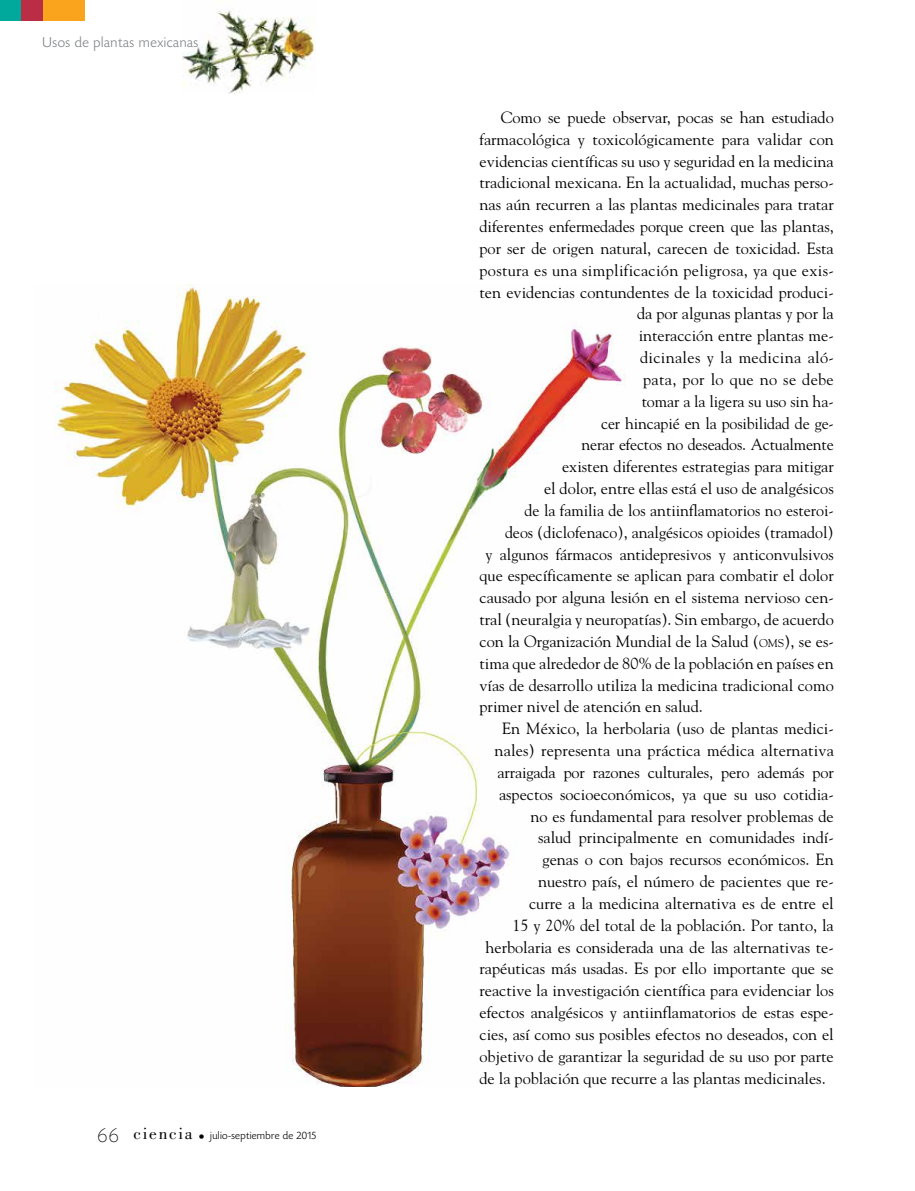
<style>
.page{position:relative;width:915px;height:1191px;background:#fff}
.page>*{position:absolute;margin:0;border:0;box-sizing:border-box;transform-origin:0 0}
.t1{font:16.2px "Goudy";color:#000}
.t2{font:16.2px "Goudy";letter-spacing:.02em;color:#000}
.t3{font:300 15px "Today HEF";letter-spacing:.04em;color:#808285}
.t4{font:300 11.25px "Today HEF";letter-spacing:.03em;color:#000}
.s1{font-weight:200;font-size:21px}
.s2{font-family:"Bodoni";font-weight:400;font-size:17.25px}
.s3{font-weight:200;font-size:13.5px}
.s4{font-size:11.4px}
</style>
<div class="page">
<img style="left:182px;top:8px;width:133px;height:86px">
<div style="left:0;top:0;width:21px;height:21px;background:#00a99b"></div>
<div style="left:43px;top:0;width:42px;height:21px;background:#faa41d"></div>
<div style="left:21px;top:0;width:22px;height:21px;background:#bb2d45"></div>
<img style="left:55px;top:284px;width:571px;height:802px">
<p class="t3" style="left:43px;top:34px;width:157px">Usos de plantas mexicanas</p>
<p class="t4" style="left:98px;top:1129px;width:220px"><span class="s1">66</span> <span class="s2">ciencia</span> <span class="s3">•</span> julio-septiembre de 2015</p>
<p class="t1" style="left:500px;top:107px;width:334px">Como se puede observar, pocas se han estudiado</p>
<p class="t1" style="left:479px;top:129px;width:356px">farmacológica y toxicológicamente para validar con</p>
<p class="t1" style="left:479px;top:151px;width:355px">evidencias científicas su uso y seguridad en la medicina</p>
<p class="t1" style="left:479px;top:173px;width:356px">tradicional mexicana. En la actualidad, muchas perso-</p>
<p class="t1" style="left:479px;top:195px;width:356px">nas aún recurren a las plantas medicinales para tratar</p>
<p class="t1" style="left:479px;top:216px;width:356px">diferentes enfermedades porque creen que las plantas,</p>
<p class="t1" style="left:479px;top:238px;width:355px">por ser de origen natural, carecen de toxicidad. Esta</p>
<p class="t2" style="left:479px;top:260px;width:356px">postura es una simplificación peligrosa, ya que exis-</p>
<p class="t1" style="left:479px;top:282px;width:356px">ten evidencias contundentes de la toxicidad produci-</p>
<p class="t1" style="left:637px;top:304px;width:198px">da por algunas plantas y por la</p>
<p class="t1" style="left:638px;top:325px;width:196px">interacción entre plantas me-</p>
<p class="t2" style="left:640px;top:347px;width:195px">dicinales y la medicina aló-</p>
<p class="t2" style="left:643px;top:369px;width:192px">pata, por lo que no se debe</p>
<p class="t1" style="left:641px;top:391px;width:193px">tomar a la ligera su uso sin ha-</p>
<p class="t1" style="left:601px;top:413px;width:234px">cer hincapié en la posibilidad de ge-</p>
<p class="t1" style="left:581px;top:435px;width:253px">nerar efectos no deseados. Actualmente</p>
<p class="t1" style="left:562px;top:456px;width:273px">existen diferentes estrategias para mitigar</p>
<p class="t1" style="left:544px;top:478px;width:291px">el dolor, entre ellas está el uso de analgésicos</p>
<p class="t1" style="left:524px;top:500px;width:310px">de la familia de los antiinflamatorios no esteroi-</p>
<p class="t1" style="left:505px;top:522px;width:330px">deos (diclofenaco), analgésicos opioides (tramadol)</p>
<p class="t1" style="left:485px;top:544px;width:350px">y algunos fármacos antidepresivos y anticonvulsivos</p>
<p class="t1" style="left:479px;top:566px;width:355px">que específicamente se aplican para combatir el dolor</p>
<p class="t1" style="left:479px;top:587px;width:356px">causado por alguna lesión en el sistema nervioso cen-</p>
<p class="t1" style="left:479px;top:609px;width:356px">tral (neuralgia y neuropatías). Sin embargo, de acuerdo</p>
<p class="t1" style="left:479px;top:631px;width:355px">con la Organización Mundial de la Salud (<span class="s4">OMS</span>), se es-</p>
<p class="t1" style="left:479px;top:653px;width:355px">tima que alrededor de 80% de la población en países en</p>
<p class="t1" style="left:479px;top:675px;width:355px">vías de desarrollo utiliza la medicina tradicional como</p>
<p class="t1" style="left:479px;top:696px;width:225px">primer nivel de atención en salud.</p>
<p class="t1" style="left:502px;top:718px;width:333px">En México, la herbolaria (uso de plantas medici-</p>
<p class="t1" style="left:494px;top:740px;width:341px">nales) representa una práctica médica alternativa</p>
<p class="t1" style="left:497px;top:762px;width:337px">arraigada por razones culturales, pero además por</p>
<p class="t1" style="left:499px;top:784px;width:336px">aspectos socioeconómicos, ya que su uso cotidia-</p>
<p class="t1" style="left:530px;top:806px;width:304px">no es fundamental para resolver problemas de</p>
<p class="t1" style="left:538px;top:827px;width:297px">salud principalmente en comunidades indí-</p>
<p class="t1" style="left:542px;top:849px;width:293px">genas o con bajos recursos económicos. En</p>
<p class="t1" style="left:538px;top:871px;width:297px">nuestro país, el número de pacientes que re-</p>
<p class="t1" style="left:529px;top:893px;width:306px">curre a la medicina alternativa es de entre el</p>
<p class="t1" style="left:512px;top:915px;width:322px">15 y 20% del total de la población. Por tanto, la</p>
<p class="t1" style="left:485px;top:937px;width:350px">herbolaria es considerada una de las alternativas te-</p>
<p class="t1" style="left:479px;top:958px;width:356px">rapéuticas más usadas. Es por ello importante que se</p>
<p class="t1" style="left:479px;top:980px;width:356px">reactive la investigación científica para evidenciar los</p>
<p class="t1" style="left:479px;top:1002px;width:356px">efectos analgésicos y antiinflamatorios de estas espe-</p>
<p class="t1" style="left:479px;top:1024px;width:355px">cies, así como sus posibles efectos no deseados, con el</p>
<p class="t1" style="left:479px;top:1046px;width:355px">objetivo de garantizar la seguridad de su uso por parte</p>
<p class="t1" style="left:479px;top:1067px;width:347px">de la población que recurre a las plantas medicinales.</p>
</div>
